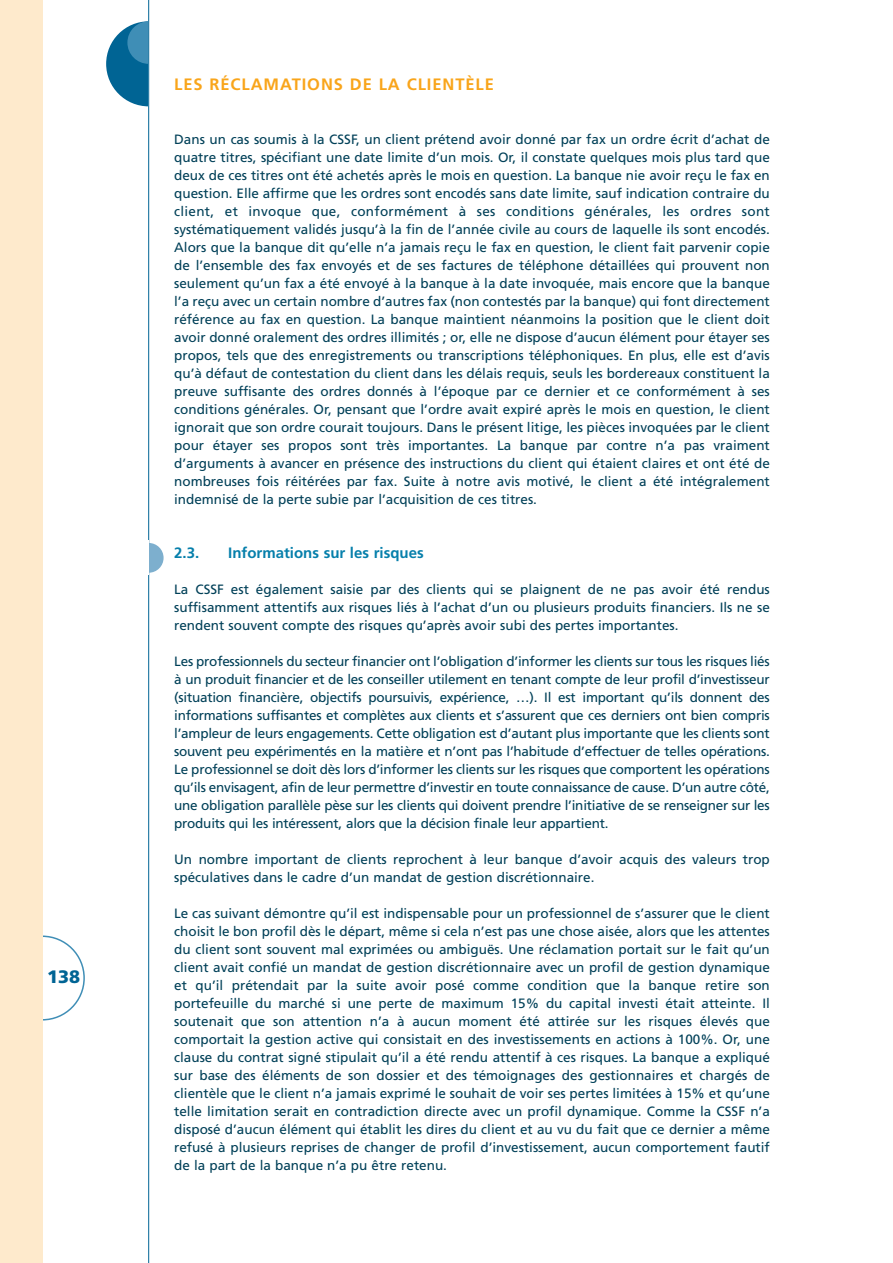
<style>
.page{position:relative;width:893px;height:1263px;background:#fff}
.page>*{position:absolute;margin:0;border:0;box-sizing:border-box;transform-origin:0 0}
.t1{font:900 18px "Frutiger";color:#006494}
.t2{font:700 16.5px "Frutiger";letter-spacing:.055em;color:#f9a51b}
.t3{font:700 15px "Frutiger";color:#067fab}
.t4{font:13.5px/18px "Frutiger";color:#004058;text-align:justify}
</style>
<div class="page">
<svg style="left:42px;top:936px;width:43px;height:85px"></svg>
<div style="left:0;top:0;width:42px;height:1263px;background:#feeacc"></div>
<div style="left:106px;top:21px;width:85px;height:85px;background:#006494;border-radius:50%"></div>
<div style="left:127px;top:21px;width:43px;height:43px;background:#3f8eb6;border-radius:50%"></div>
<div style="left:149px;top:0;width:51px;height:111px;background:#fff"></div>
<hr style="left:148px;top:0;width:1px;height:1263px;background:#006494">
<div style="left:134px;top:543px;width:29px;height:30px;background:#7dafce;border-radius:50%"></div>
<div style="left:117px;top:541px;width:32px;height:34px;background:#fff"></div>
<h1 class="t1" style="left:47px;top:969px;width:35px">138</h1>
<p class="t2" style="left:174px;top:77px;width:321px">LES RÉCLAMATIONS DE LA CLIENTÈLE</p>
<p class="t4" style="left:174px;top:131px;width:597px">Dans un cas soumis à la CSSF, un client prétend avoir donné par fax un ordre écrit d’achat de quatre titres, spécifiant une date limite d’un mois. Or, il constate quelques mois plus tard que deux de ces titres ont été achetés après le mois en question. La banque nie avoir reçu le fax en question. Elle affirme que les ordres sont encodés sans date limite, sauf indication contraire du client, et invoque que, conformément à ses conditions générales, les ordres sont systématiquement validés jusqu’à la fin de l’année civile au cours de laquelle ils sont encodés.<br>Alors que la banque dit qu’elle n’a jamais reçu le fax en question, le client fait parvenir copie de l’ensemble des fax envoyés et de ses factures de téléphone détaillées qui prouvent non seulement qu’un fax a été envoyé à la banque à la date invoquée, mais encore que la banque l’a reçu avec un certain nombre d’autres fax (non contestés par la banque) qui font directement référence au fax en question. La banque maintient néanmoins la position que le client doit avoir donné oralement des ordres illimités ; or, elle ne dispose d’aucun élément pour étayer ses propos, tels que des enregistrements ou transcriptions téléphoniques. En plus, elle est d’avis qu’à défaut de contestation du client dans les délais requis, seuls les bordereaux constituent la preuve suffisante des ordres donnés à l’époque par ce dernier et ce conformément à ses conditions générales. Or, pensant que l’ordre avait expiré après le mois en question, le client ignorait que son ordre courait toujours. Dans le présent litige, les pièces invoquées par le client pour étayer ses propos sont très importantes. La banque par contre n’a pas vraiment d’arguments à avancer en présence des instructions du client qui étaient claires et ont été de nombreuses fois réitérées par fax. Suite à notre avis motivé, le client a été intégralement indemnisé de la perte subie par l’acquisition de ces titres.</p>
<p class="t3" style="left:174px;top:547px;width:27px">2.3.</p>
<p class="t3" style="left:228px;top:547px;width:197px">Informations sur les risques</p>
<p class="t4" style="left:174px;top:581px;width:597px">La CSSF est également saisie par des clients qui se plaignent de ne pas avoir été rendus suffisamment attentifs aux risques liés à l’achat d’un ou plusieurs produits financiers. Ils ne se rendent souvent compte des risques qu’après avoir subi des pertes importantes.</p>
<p class="t4" style="left:174px;top:653px;width:597px">Les professionnels du secteur financier ont l’obligation d’informer les clients sur tous les risques liés à un produit financier et de les conseiller utilement en tenant compte de leur profil d’investisseur (situation financière, objectifs poursuivis, expérience, …). Il est important qu’ils donnent des informations suffisantes et complètes aux clients et s’assurent que ces derniers ont bien compris l’ampleur de leurs engagements. Cette obligation est d’autant plus importante que les clients sont souvent peu expérimentés en la matière et n’ont pas l’habitude d’effectuer de telles opérations.<br>Le professionnel se doit dès lors d’informer les clients sur les risques que comportent les opérations qu’ils envisagent, afin de leur permettre d’investir en toute connaissance de cause. D’un autre côté, une obligation parallèle pèse sur les clients qui doivent prendre l’initiative de se renseigner sur les produits qui les intéressent, alors que la décision finale leur appartient.</p>
<p class="t4" style="left:174px;top:851px;width:597px">Un nombre important de clients reprochent à leur banque d’avoir acquis des valeurs trop spéculatives dans le cadre d’un mandat de gestion discrétionnaire.</p>
<p class="t4" style="left:174px;top:905px;width:597px">Le cas suivant démontre qu’il est indispensable pour un professionnel de s’assurer que le client choisit le bon profil dès le départ, même si cela n’est pas une chose aisée, alors que les attentes du client sont souvent mal exprimées ou ambiguës. Une réclamation portait sur le fait qu’un client avait confié un mandat de gestion discrétionnaire avec un profil de gestion dynamique et qu’il prétendait par la suite avoir posé comme condition que la banque retire son portefeuille du marché si une perte de maximum 15% du capital investi était atteinte. Il soutenait que son attention n’a à aucun moment été attirée sur les risques élevés que comportait la gestion active qui consistait en des investissements en actions à 100%. Or, une clause du contrat signé stipulait qu’il a été rendu attentif à ces risques. La banque a expliqué sur base des éléments de son dossier et des témoignages des gestionnaires et chargés de clientèle que le client n’a jamais exprimé le souhait de voir ses pertes limitées à 15% et qu’une telle limitation serait en contradiction directe avec un profil dynamique. Comme la CSSF n’a disposé d’aucun élément qui établit les dires du client et au vu du fait que ce dernier a même refusé à plusieurs reprises de changer de profil d’investissement, aucun comportement fautif de la part de la banque n’a pu être retenu.</p>
</div>
